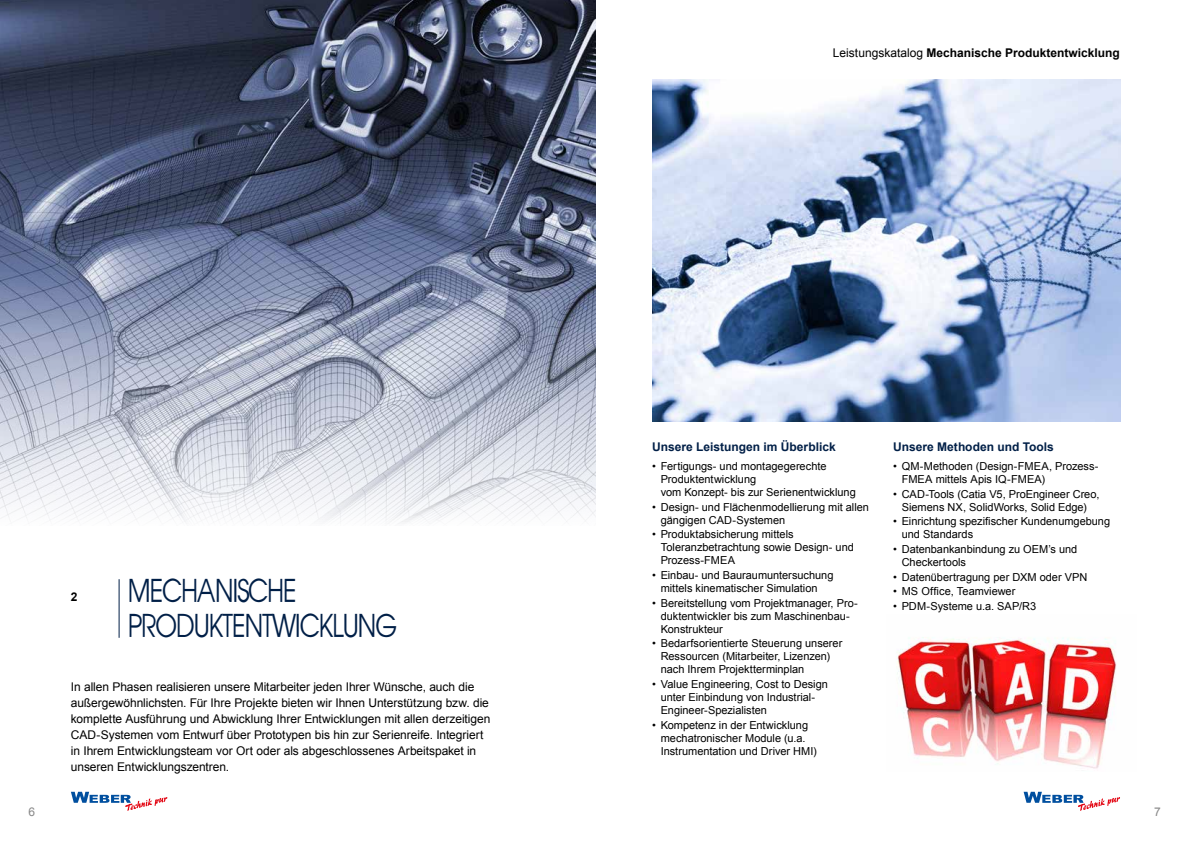
<style>
.page{position:relative;width:1191px;height:842px;background:#fff}
.page>*{position:absolute;margin:0;border:0;box-sizing:border-box;transform-origin:0 0}
.t1{font:35px "Avant Garde";letter-spacing:-.05em;color:#001f47;scale:.8 1}
.t2{font:12px/16px "Arial";letter-spacing:-.005em;color:#000}
.t3{font:700 12px "Arial";color:#001f47}
.t4{font:700 12px "Arial";color:#000}
.t5{font:12px "Arial";color:#878787}
.t6{font:11px/13px "Arial";color:#000}
.s1{font-weight:400}
</style>
<div class="page">
<svg style="left:1023px;top:792px;width:97px;height:19px"></svg>
<svg style="left:71px;top:792px;width:96px;height:19px"></svg>
<img style="left:0;top:0;width:595px;height:524px">
<img style="left:652px;top:79px;width:468px;height:342px">
<hr style="left:119px;top:579px;width:1px;height:59px;background:#001f47">
<img style="left:897px;top:637px;width:220px;height:132px">
<p class="t4" style="left:71px;top:589px;width:8px">2</p>
<h1 class="t1" style="left:128px;top:576px;width:213px">MECHANISCHE</h1>
<h1 class="t1" style="left:128px;top:611px;width:338px">PRODUKTENTWICKLUNG</h1>
<p class="t2" style="left:71px;top:679px;width:421px">In allen Phasen realisieren unsere Mitarbeiter jeden Ihrer Wünsche, auch die außergewöhnlichsten. Für Ihre Projekte bieten wir Ihnen Unterstützung bzw. die komplette Ausführung und Abwicklung Ihrer Entwicklungen mit allen derzeitigen CAD-Systemen vom Entwurf über Prototypen bis hin zur Serienreife. Integriert in Ihrem Entwicklungsteam vor Ort oder als abgeschlossenes Arbeitspaket in unseren Entwicklungszentren.</p>
<p class="t4" style="left:833px;top:45px;width:288px"><span class="s1">Leistungskatalog</span> Mechanische Produktentwicklung</p>
<p class="t3" style="left:652px;top:439px;width:185px">Unsere Leistungen im Überblick</p>
<p class="t6" style="left:660px;top:460px;width:197px;text-indent:-9px">• Fertigungs- und montagegerechte<br>Produktentwicklung<br>vom Konzept- bis zur Serienentwicklung</p>
<p class="t6" style="left:660px;top:500px;width:210px;text-indent:-9px">• Design- und Flächenmodellierung mit allen gängigen CAD-Systemen</p>
<p class="t6" style="left:660px;top:528px;width:195px;text-indent:-9px">• Produktabsicherung mittels<br>Toleranzbetrachtung sowie Design- und<br>Prozess-FMEA</p>
<p class="t6" style="left:660px;top:569px;width:174px;text-indent:-9px">• Einbau- und Bauraumuntersuchung mittels kinematischer Simulation</p>
<p class="t6" style="left:660px;top:596px;width:198px;text-indent:-9px">• Bereitstellung vom Projektmanager, Pro&shy;duktentwickler bis zum Maschinenbau-<br>Konstrukteur</p>
<p class="t6" style="left:660px;top:637px;width:183px;text-indent:-9px">• Bedarfsorientierte Steuerung unserer<br>Ressourcen (Mitarbeiter, Lizenzen) nach Ihrem Projektterminplan</p>
<p class="t6" style="left:660px;top:678px;width:169px;text-indent:-9px">• Value Engineering, Cost to Design unter Einbindung von Industrial-<br>Engineer-Spezialisten</p>
<p class="t6" style="left:660px;top:719px;width:158px;text-indent:-9px">• Kompetenz in der Entwicklung mechatronischer Module (u.a.<br>Instrumentation und Driver HMI)</p>
<p class="t3" style="left:893px;top:439px;width:162px">Unsere Methoden und Tools</p>
<p class="t6" style="left:901px;top:460px;width:198px;text-indent:-9px">• QM-Methoden (Design-FMEA, Prozess-<br>FMEA mittels Apis IQ-FMEA)</p>
<p class="t6" style="left:893px;top:487px;width:208px;text-align:center">• CAD-Tools (Catia V5, ProEngineer Creo,<br>Siemens NX, SolidWorks, Solid Edge)</p>
<p class="t6" style="left:901px;top:515px;width:210px;text-indent:-9px">• Einrichtung spezifischer Kundenumgebung und Standards</p>
<p class="t6" style="left:901px;top:543px;width:177px;text-indent:-9px">• Datenbankanbindung zu OEM’s und<br>Checkertools</p>
<p class="t6" style="left:893px;top:570px;width:196px">• Datenübertragung per DXM oder VPN</p>
<p class="t6" style="left:893px;top:585px;width:124px">• MS Office, Teamviewer</p>
<p class="t6" style="left:893px;top:600px;width:144px">• PDM-Systeme u.a. SAP/R3</p>
<p class="t5" style="left:28px;top:804px;width:8px">6</p>
<p class="t5" style="left:1154px;top:804px;width:8px">7</p>
</div>
